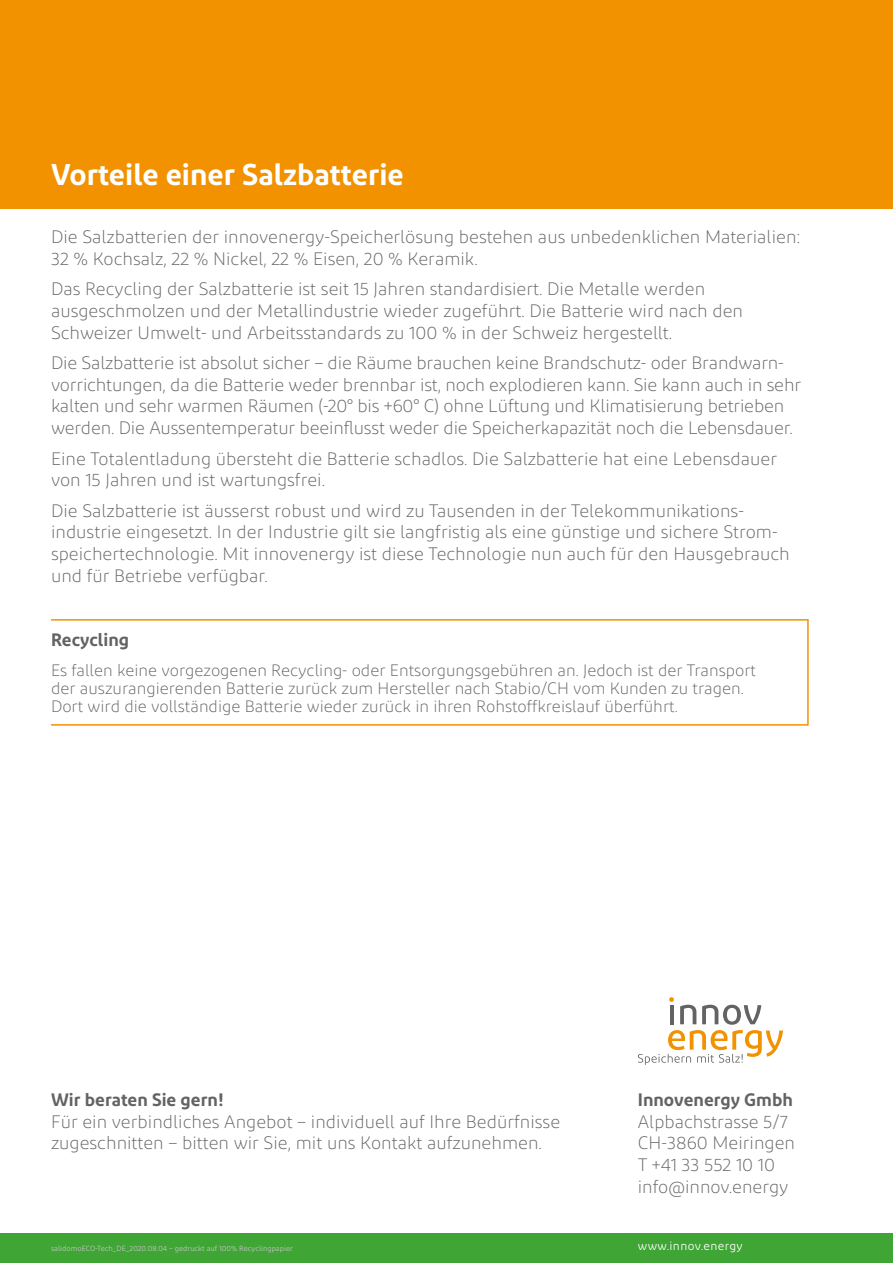
<style>
.page{position:relative;width:893px;height:1263px;background:#fff}
.page>*{position:absolute;margin:0;border:0;box-sizing:border-box;transform-origin:0 0}
.t1{font:600 30px "Diodrum";color:#fff}
.t2{font:300 18px/21.6px "Diodrum";color:#646363}
.t3{font:600 18px "Diodrum";color:#646363}
.t4{font:300 16.5px/18px "Diodrum";color:#646363}
.t5{font:12px "Diodrum";letter-spacing:.03em;color:#fff}
.t6{font:7.5px "Diodrum";color:#c6c6c6}
</style>
<div class="page">
<div style="left:0;top:0;width:893px;height:208px;background:#f39200"></div>
<div style="left:0;top:1233px;width:893px;height:30px;background:#3fa535"></div>
<svg style="left:638px;top:997px;width:145px;height:68px"></svg>
<hr style="left:807px;top:619px;width:2px;height:107px;background:#f39200">
<hr style="left:51px;top:724px;width:757px;height:2px;background:#f39200">
<hr style="left:51px;top:619px;width:757px;height:2px;background:#f39200">
<h1 class="t1" style="left:51px;top:155px;width:354px">Vorteile einer Salzbatterie</h1>
<p class="t2" style="left:51px;top:226px;width:751px">Die Salzbatterien der innovenergy-Speicherlösung bestehen aus unbedenklichen Materialien:<br>32 % Kochsalz, 22 % Nickel, 22 % Eisen, 20 % Keramik.</p>
<p class="t2" style="left:51px;top:278px;width:694px">Das Recycling der Salzbatterie ist seit 15 Jahren standardisiert. Die Metalle werden ausgeschmolzen und der Metallindustrie wieder zugeführt. Die Batterie wird nach den<br>Schweizer Umwelt- und Arbeitsstandards zu 100 % in der Schweiz hergestellt.</p>
<p class="t2" style="left:51px;top:352px;width:752px">Die Salzbatterie ist absolut sicher – die Räume brauchen keine Brandschutz- oder Brandwarn&shy;vorrichtungen, da die Batterie weder brennbar ist, noch explodieren kann. Sie kann auch in sehr kalten und sehr warmen Räumen (-20° bis +60° C) ohne Lüftung und Klimatisierung betrieben werden. Die Aussentemperatur beeinflusst weder die Speicherkapazität noch die Lebensdauer.</p>
<p class="t2" style="left:51px;top:447px;width:728px">Eine Totalentladung übersteht die Batterie schadlos. Die Salzbatterie hat eine Lebensdauer von 15 Jahren und ist wartungsfrei.</p>
<p class="t2" style="left:51px;top:499px;width:740px">Die Salzbatterie ist äusserst robust und wird zu Tausenden in der Telekommunikations&shy;industrie eingesetzt. In der Industrie gilt sie langfristig als eine günstige und sichere Strom&shy;speichertechnologie. Mit innovenergy ist diese Technologie nun auch für den Hausgebrauch und für Betriebe verfügbar.</p>
<p class="t3" style="left:51px;top:628px;width:80px">Recycling</p>
<p class="t4" style="left:51px;top:661px;width:707px">Es fallen keine vorgezogenen Recycling- oder Entsorgungsgebühren an. Jedoch ist der Transport der auszurangierenden Batterie zurück zum Hersteller nach Stabio/CH vom Kunden zu tragen.<br>Dort wird die vollständige Batterie wieder zurück in ihren Rohstoffkreislauf überführt.</p>
<p class="t3" style="left:51px;top:1088px;width:174px">Wir beraten Sie gern!</p>
<p class="t2" style="left:51px;top:1110px;width:511px">Für ein verbindliches Angebot – individuell auf Ihre Bedürfnisse zugeschnitten – bitten wir Sie, mit uns Kontakt aufzunehmen.</p>
<p class="t6" style="left:51px;top:1244px;width:243px">salidomoECO-Tech_DE_2020.08.04 – gedruckt auf 100% Recyclingpapier</p>
<p class="t3" style="left:638px;top:1088px;width:157px">Innovenergy Gmbh</p>
<p class="t2" style="left:638px;top:1110px;width:159px">Alpbachstrasse 5/7<br>CH-3860 Meiringen<br>T +41 33 552 10 10 info@innov.energy</p>
<p class="t5" style="left:638px;top:1239px;width:106px">www.innov.energy</p>
</div>
